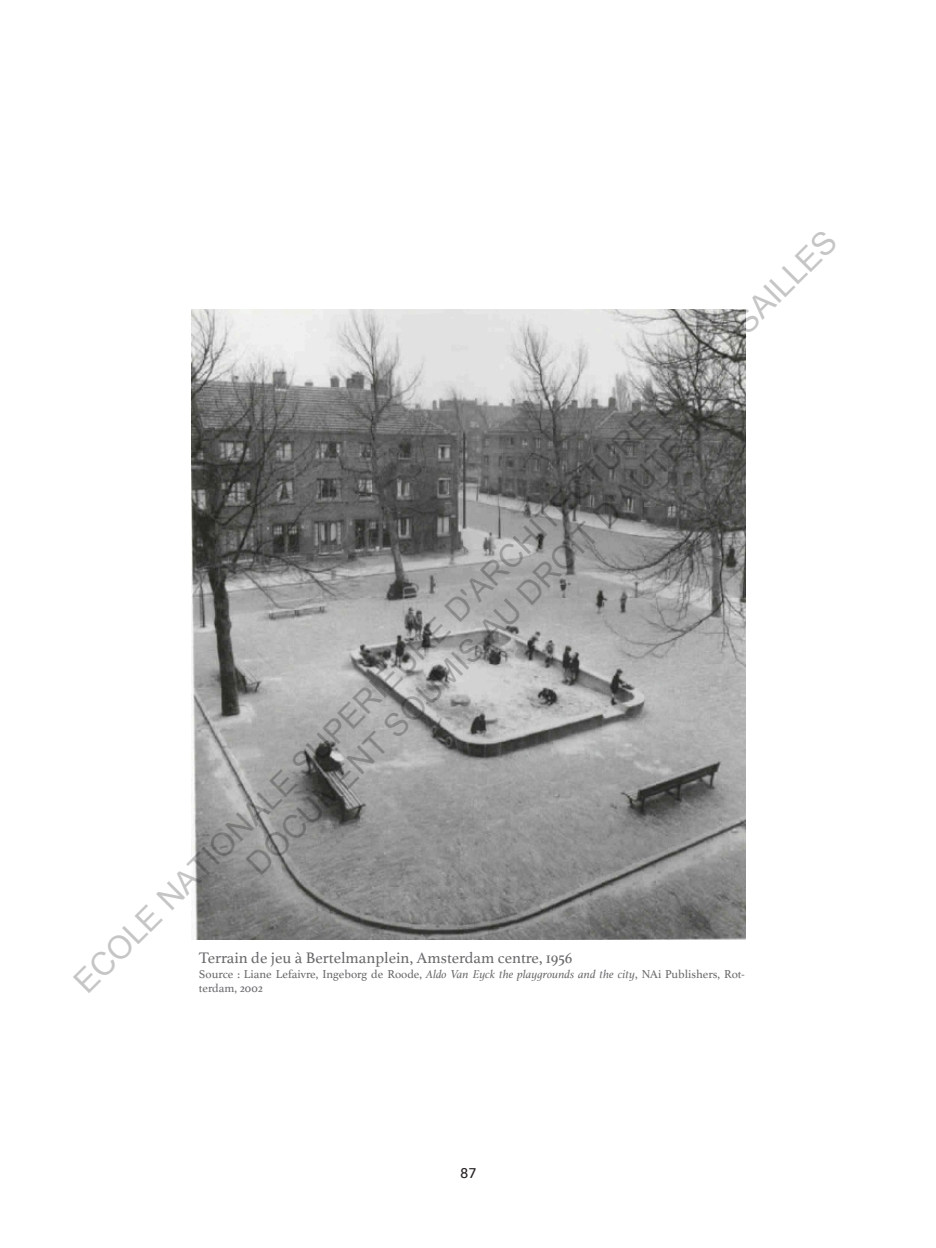
<style>
.page{position:relative;width:936px;height:1248px;background:#fff}
.page>*{position:absolute;margin:0;border:0;box-sizing:border-box;transform-origin:0 0}
.t1{font:32px "Arial";color:rgb(0 0 0/.23)}
.t2{font:16px "Athelas";color:#69696c}
.t3{font:500 14px "Avenir Next";color:#231f20}
.t4{font:12px "Athelas";color:#69696c}
.s1{font-style:italic}
</style>
<div class="page">
<img style="left:192px;top:309px;width:553px;height:630px">
<h1 class="t1" style="left:65px;top:972px;width:1064px;rotate:-45deg">ECOLE NATIONALE SUPERIEURE D'ARCHITECTURE DE VERSAILLES</h1>
<h1 class="t1" style="left:237px;top:854px;width:653px;rotate:-45deg">DOCUMENT SOUMIS AU DROIT D'AUTEUR</h1>
<p class="t2" style="left:199px;top:945px;width:375px">Terrain de jeu à Bertelmanplein, Amsterdam centre, 1956</p>
<p class="t4" style="left:199px;top:964px;width:547px">Source : Liane Lefaivre, Ingeborg de Roode, <span class="s1">Aldo Van Eyck the playgrounds and the city</span>, NAi Publishers, Rot-</p>
<p class="t4" style="left:199px;top:978px;width:66px">terdam, 2002</p>
<p class="t3" style="left:460px;top:1161px;width:18px">87</p>
</div>
